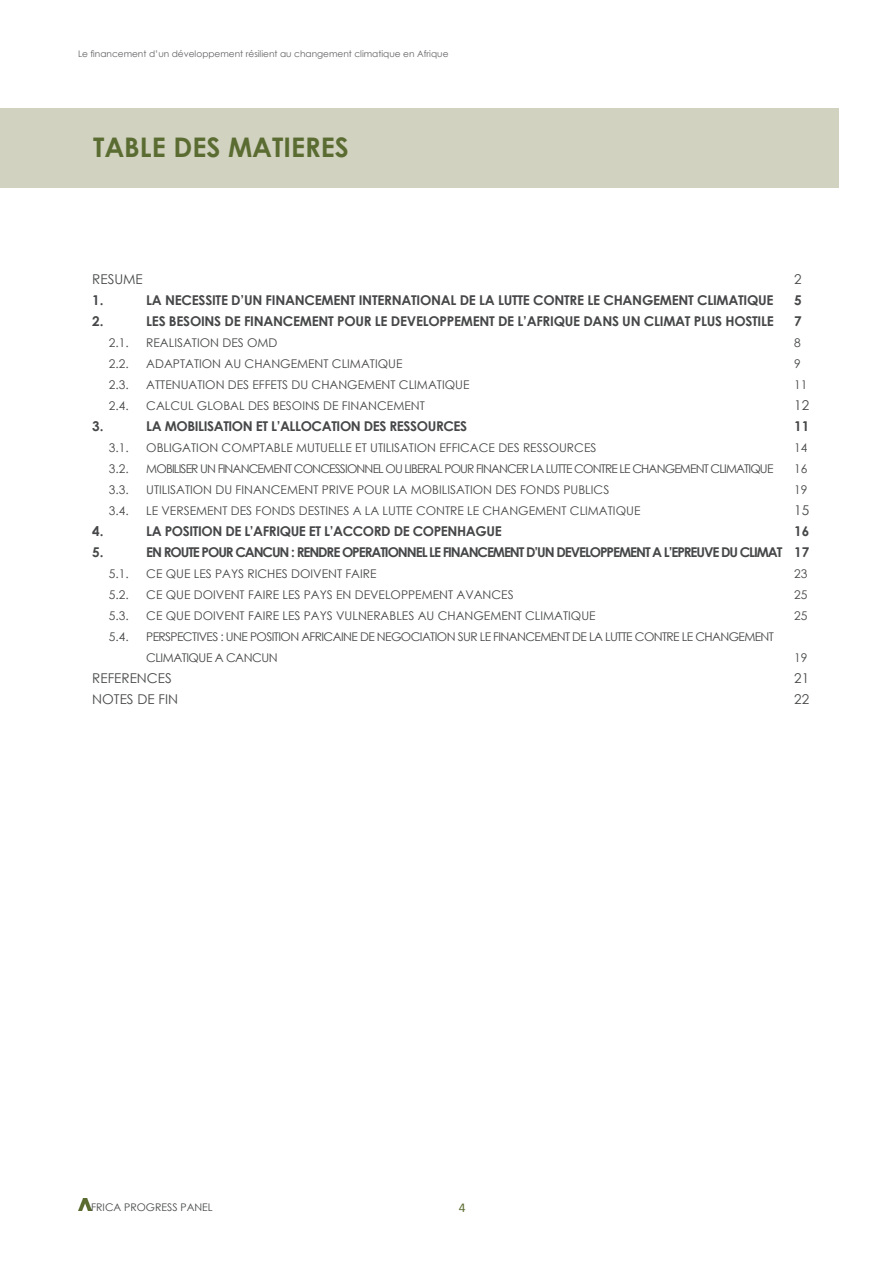
<style>
.page{position:relative;width:893px;height:1263px;background:#fff}
.page>*{position:absolute;margin:0;border:0;box-sizing:border-box;transform-origin:0 0}
.t1{font:700 27px "Century Gothic";color:#5a6c31}
.t2{font:700 13.5px "Century Gothic";letter-spacing:-.03em;color:#464748}
.t3{font:700 13.5px "Century Gothic";letter-spacing:-.08em;color:#464748}
.t4{font:13.5px "Century Gothic";color:#464748}
.t5{font:13.5px "Calibri";color:#5a6c31}
.t6{font:12px "Century Gothic";color:#464748}
.t7{font:12px/21px "Century Gothic";letter-spacing:-.05em;color:#464748}
.t8{font:12px "Century Gothic";letter-spacing:-.07em;color:#464748}
.t9{font:10.5px "Century Gothic";color:#464748}
.t10{font:9px "Century Gothic";color:#636366}
</style>
<div class="page">
<svg style="left:78px;top:1198px;width:13px;height:13px"></svg>
<div style="left:0;top:108px;width:839px;height:80px;background:#d1d2c0"></div>
<p class="t10" style="left:78px;top:47px;width:372px">Le financement d’un développement résilient au changement climatique en Afrique</p>
<h1 class="t1" style="left:93px;top:127px;width:257px">TABLE DES MATIERES</h1>
<p class="t4" style="left:92px;top:270px;width:52px">RESUME</p>
<p class="t4" style="left:794px;top:270px;width:9px">2</p>
<p class="t2" style="left:92px;top:290px;width:13px">1.</p>
<p class="t2" style="left:146px;top:290px;width:629px">LA NECESSITE D’UN FINANCEMENT INTERNATIONAL DE LA LUTTE CONTRE LE CHANGEMENT CLIMATIQUE</p>
<p class="t2" style="left:794px;top:290px;width:9px">5</p>
<p class="t2" style="left:92px;top:311px;width:13px">2.</p>
<p class="t2" style="left:146px;top:311px;width:629px">LES BESOINS DE FINANCEMENT POUR LE DEVELOPPEMENT DE L’AFRIQUE DANS UN CLIMAT PLUS HOSTILE</p>
<p class="t2" style="left:794px;top:311px;width:9px">7</p>
<p class="t6" style="left:109px;top:335px;width:21px">2.1.</p>
<p class="t6" style="left:146px;top:335px;width:133px">REALISATION DES OMD</p>
<p class="t6" style="left:794px;top:335px;width:8px">8</p>
<p class="t6" style="left:109px;top:356px;width:21px">2.2.</p>
<p class="t6" style="left:146px;top:356px;width:258px">ADAPTATION AU CHANGEMENT CLIMATIQUE</p>
<p class="t6" style="left:794px;top:356px;width:8px">9</p>
<p class="t6" style="left:109px;top:377px;width:21px">2.3.</p>
<p class="t6" style="left:146px;top:377px;width:325px">ATTENUATION DES EFFETS DU CHANGEMENT CLIMATIQUE</p>
<p class="t6" style="left:794px;top:377px;width:15px">11</p>
<p class="t6" style="left:109px;top:398px;width:21px">2.4.</p>
<p class="t6" style="left:146px;top:398px;width:280px">CALCUL GLOBAL DES BESOINS DE FINANCEMENT</p>
<p class="t4" style="left:794px;top:396px;width:16px">12</p>
<p class="t2" style="left:92px;top:416px;width:13px">3.</p>
<p class="t2" style="left:146px;top:416px;width:322px">LA MOBILISATION ET L’ALLOCATION DES RESSOURCES</p>
<p class="t2" style="left:794px;top:416px;width:17px">11</p>
<p class="t6" style="left:109px;top:440px;width:21px">3.1.</p>
<p class="t6" style="left:146px;top:440px;width:452px">OBLIGATION COMPTABLE MUTUELLE ET UTILISATION EFFICACE DES RESSOURCES</p>
<p class="t6" style="left:794px;top:440px;width:15px">14</p>
<p class="t6" style="left:109px;top:461px;width:21px">3.2.</p>
<p class="t8" style="left:146px;top:461px;width:629px">MOBILISER UN FINANCEMENT CONCESSIONNEL OU LIBERAL POUR FINANCER LA LUTTE CONTRE LE CHANGEMENT CLIMATIQUE</p>
<p class="t6" style="left:794px;top:461px;width:15px">16</p>
<p class="t6" style="left:109px;top:482px;width:21px">3.3.</p>
<p class="t6" style="left:146px;top:482px;width:465px">UTILISATION DU FINANCEMENT PRIVE POUR LA MOBILISATION DES FONDS PUBLICS</p>
<p class="t6" style="left:794px;top:482px;width:15px">19</p>
<p class="t6" style="left:109px;top:503px;width:21px">3.4.</p>
<p class="t6" style="left:146px;top:503px;width:496px">LE VERSEMENT DES FONDS DESTINES A LA LUTTE CONTRE LE CHANGEMENT CLIMATIQUE</p>
<p class="t4" style="left:794px;top:501px;width:16px">15</p>
<p class="t2" style="left:92px;top:521px;width:13px">4.</p>
<p class="t2" style="left:146px;top:521px;width:357px">LA POSITION DE L’AFRIQUE ET L’ACCORD DE COPENHAGUE</p>
<p class="t2" style="left:794px;top:521px;width:17px">16</p>
<p class="t2" style="left:92px;top:542px;width:13px">5.</p>
<p class="t3" style="left:146px;top:542px;width:665px">EN ROUTE POUR CANCUN : RENDRE OPERATIONNEL LE FINANCEMENT D’UN DEVELOPPEMENT A L’EPREUVE DU CLIMAT 17</p>
<p class="t6" style="left:109px;top:566px;width:21px">5.1.</p>
<p class="t6" style="left:146px;top:566px;width:232px">CE QUE LES PAYS RICHES DOIVENT FAIRE</p>
<p class="t6" style="left:794px;top:566px;width:15px">23</p>
<p class="t6" style="left:109px;top:587px;width:21px">5.2.</p>
<p class="t6" style="left:146px;top:587px;width:369px">CE QUE DOIVENT FAIRE LES PAYS EN DEVELOPPEMENT AVANCES</p>
<p class="t6" style="left:794px;top:587px;width:15px">25</p>
<p class="t6" style="left:109px;top:608px;width:21px">5.3.</p>
<p class="t6" style="left:146px;top:608px;width:451px">CE QUE DOIVENT FAIRE LES PAYS VULNERABLES AU CHANGEMENT CLIMATIQUE</p>
<p class="t6" style="left:794px;top:608px;width:15px">25</p>
<p class="t6" style="left:109px;top:629px;width:21px">5.4.</p>
<p class="t7" style="left:146px;top:626px;width:629px">PERSPECTIVES : UNE POSITION AFRICAINE DE NEGOCIATION SUR LE FINANCEMENT DE LA LUTTE CONTRE LE CHANGEMENT<br>CLIMATIQUE A CANCUN</p>
<p class="t6" style="left:794px;top:650px;width:15px">19</p>
<p class="t4" style="left:92px;top:669px;width:9px">REFERE</p>
<p class="t4" style="left:137px;top:669px;width:64px">NCES</p>
<p class="t4" style="left:794px;top:669px;width:16px">21</p>
<p class="t4" style="left:92px;top:690px;width:87px">NOTES DE FIN</p>
<p class="t4" style="left:794px;top:690px;width:16px">22</p>
<p class="t9" style="left:91px;top:1200px;width:19px">frica</p>
<p class="t9" style="left:124px;top:1200px;width:90px">Progress Pan el</p>
<p class="t5" style="left:459px;top:1199px;width:8px">4</p>
</div>
